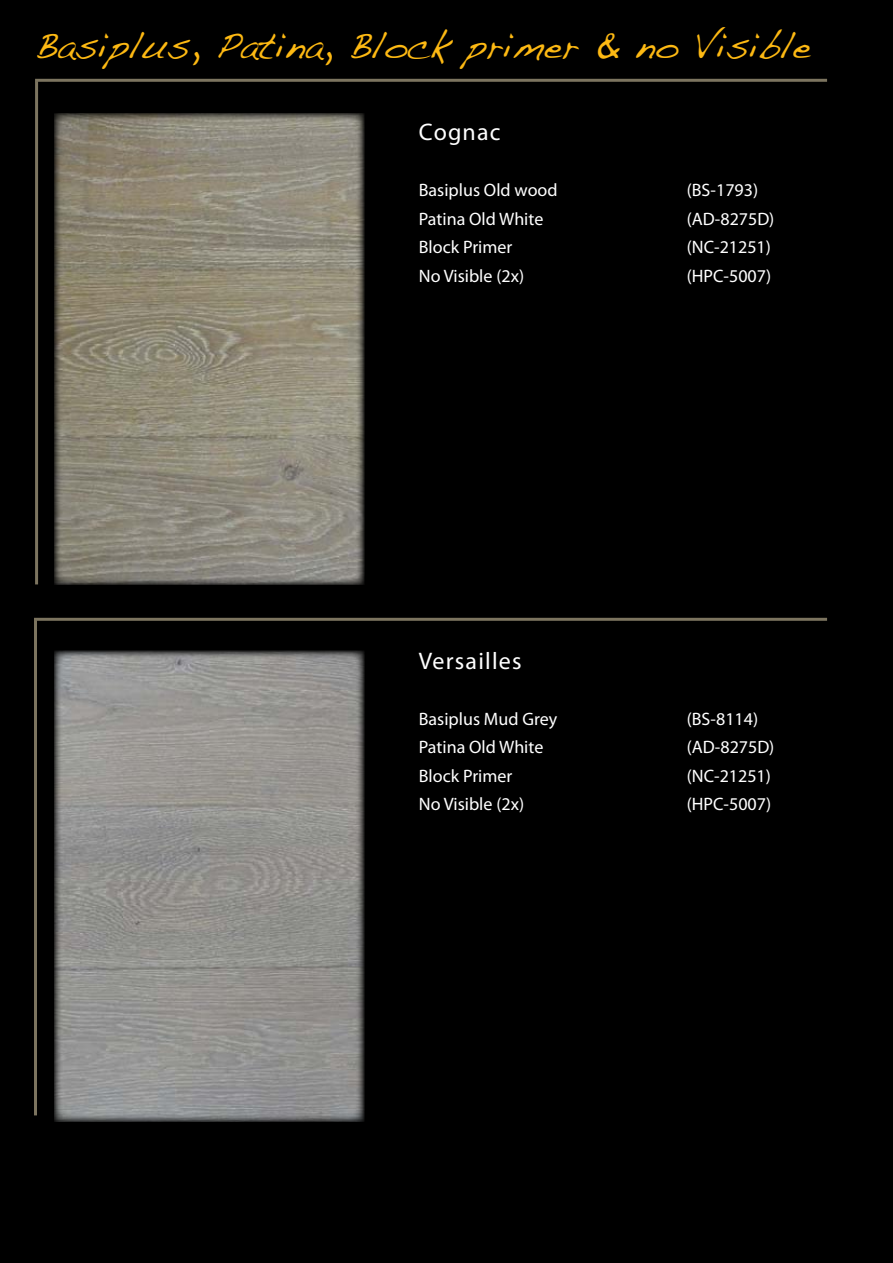
<style>
.page{position:relative;width:893px;height:1263px;background:#fff}
.page>*{position:absolute;margin:0;border:0;box-sizing:border-box;transform-origin:0 0}
.t1{font:37.5px "Handwriting Dakota";color:#fdb913}
.t2{font:24px "Myriad Pro";letter-spacing:.05em;color:#fff}
.t3{font:18px/28.5px "Myriad Pro";color:#fff}
</style>
<div class="page">
<div style="left:0;top:0;width:892px;height:1263px;background:#000"></div>
<img style="left:54px;top:113px;width:310px;height:471px">
<img style="left:54px;top:651px;width:310px;height:471px">
<hr style="left:34px;top:618px;width:793px;height:3px;background:#7c745f">
<hr style="left:34px;top:620px;width:3px;height:495px;background:#7c745f">
<hr style="left:35px;top:79px;width:792px;height:3px;background:#7c745f">
<hr style="left:35px;top:81px;width:3px;height:503px;background:#7c745f">
<h1 class="t1" style="left:34px;top:24px;width:779px">Basiplus, Patina, Block primer &amp; no Visible</h1>
<h2 class="t2" style="left:419px;top:117px;width:83px">Cognac</h2>
<p class="t3" style="left:419px;top:176px;width:140px">Basiplus Old wood<br>Patina Old White<br>Block Primer<br>No Visible (2x)</p>
<p class="t3" style="left:687px;top:176px;width:89px">(BS-1793) (AD-8275D) (NC-21251) (HPC-5007)</p>
<h2 class="t2" style="left:419px;top:646px;width:104px">Versailles</h2>
<p class="t3" style="left:419px;top:704px;width:140px">Basiplus Mud Grey<br>Patina Old White<br>Block Primer<br>No Visible (2x)</p>
<p class="t3" style="left:687px;top:704px;width:89px">(BS-8114) (AD-8275D) (NC-21251) (HPC-5007)</p>
</div>
